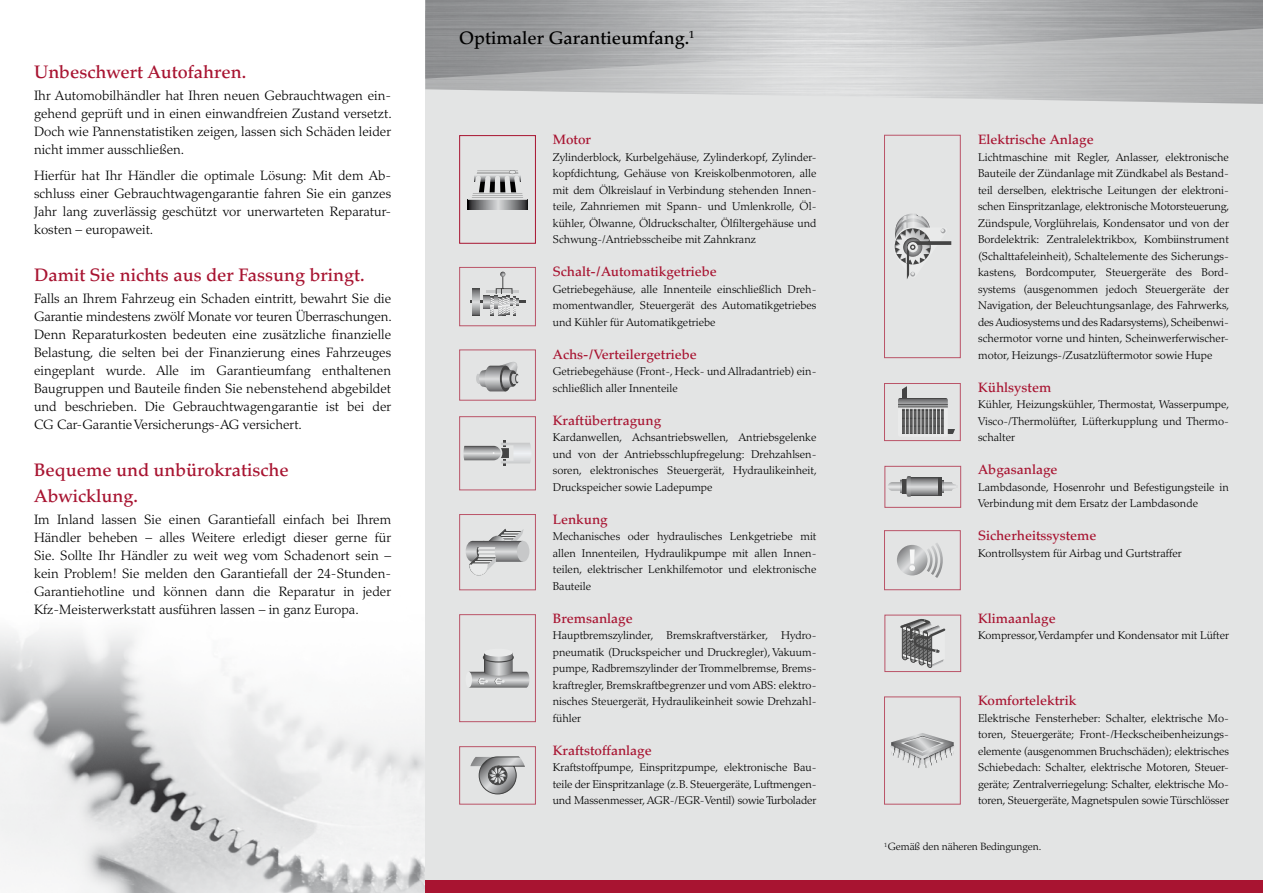
<style>
.page{position:relative;width:1263px;height:893px;background:#fff}
.page>*{position:absolute;margin:0;border:0;box-sizing:border-box;transform-origin:0 0}
.t1{font:500 18px/25.5px "Palatino";color:#a81431}
.t2{font:500 18px "Palatino";color:#000}
.t3{font:300 13.5px/18px "Palatino";color:#000;text-align:justify}
.t4{font:500 13.5px "Palatino";color:#a81431}
.t5{font:300 11.25px/16.5px "Palatino";color:#000;text-align:justify}
.t6{font:300 10.5px "Palatino";letter-spacing:-.01em;color:#000}
</style>
<div class="page">
<img style="left:0;top:631px;width:425px;height:262px">
<div style="left:425px;top:0;width:838px;height:888px;background:#e3e4e4"></div>
<svg style="left:894px;top:214px;width:57px;height:65px"></svg>
<hr style="left:470px;top:301px;width:55px;height:2px;background:#000">
<svg style="left:472px;top:272px;width:49px;height:44px"></svg>
<svg style="left:476px;top:362px;width:43px;height:29px"></svg>
<svg style="left:902px;top:386px;width:5px;height:12px"></svg>
<svg style="left:948px;top:429px;width:7px;height:4px"></svg>
<svg style="left:898px;top:398px;width:50px;height:36px"></svg>
<svg style="left:463px;top:440px;width:68px;height:26px"></svg>
<svg style="left:888px;top:476px;width:68px;height:21px"></svg>
<svg style="left:466px;top:529px;width:58px;height:46px"></svg>
<div style="left:517px;top:541px;width:12px;height:21px;background:#c7c8c9;border-radius:50%"></div>
<svg style="left:927px;top:543px;width:16px;height:35px"></svg>
<svg style="left:897px;top:545px;width:30px;height:30px"></svg>
<svg style="left:909px;top:549px;width:6px;height:22px"></svg>
<div style="left:466px;top:672px;width:6px;height:16px;background:#eceded;border-radius:50%"></div>
<div style="left:484px;top:649px;width:29px;height:8px;background:#eceded;border-radius:50%"></div>
<svg style="left:469px;top:653px;width:60px;height:35px"></svg>
<svg style="left:900px;top:619px;width:45px;height:49px"></svg>
<svg style="left:470px;top:757px;width:55px;height:37px"></svg>
<svg style="left:890px;top:733px;width:64px;height:35px"></svg>
<div style="left:425px;top:880px;width:838px;height:13px;background:#a81431"></div>
<svg style="left:468px;top:200px;width:59px;height:9px"></svg>
<svg style="left:468px;top:170px;width:59px;height:30px"></svg>
<div style="left:459px;top:135px;width:77px;height:109px;border:1px solid #a81431"></div>
<h1 class="t1" style="left:34px;top:59px;width:214px">Unbeschwert Autofahren.</h1>
<p class="t3" style="left:34px;top:86px;width:359px;text-align:left">Ihr Automobilhändler hat Ihren neuen Gebrauchtwagen ein&shy;gehend geprüft und in einen einwandfreien Zustand versetzt.<br>Doch wie Pannenstatistiken zeigen, lassen sich Schäden leider nicht immer ausschließen.</p>
<p class="t3" style="left:34px;top:167px;width:359px">Hierfür hat Ihr Händler die optimale Lösung: Mit dem Ab&shy;schluss einer Gebrauchtwagengarantie fahren Sie ein ganzes Jahr lang zuverlässig geschützt vor unerwarteten Reparatur&shy;kosten – europaweit.</p>
<h1 class="t1" style="left:34px;top:263px;width:332px">Damit Sie nichts aus der Fassung bringt.</h1>
<p class="t3" style="left:34px;top:290px;width:359px">Falls an Ihrem Fahrzeug ein Schaden eintritt, bewahrt Sie die Garantie mindestens zwölf Monate vor teuren Überraschungen.<br>Denn Reparaturkosten bedeuten eine zusätzliche finanzielle Belastung, die selten bei der Finanzierung eines Fahrzeuges eingeplant wurde. Alle im Garantieumfang enthaltenen Baugruppen und Bauteile finden Sie nebenstehend abgebildet und beschrieben. Die Gebrauchtwagengarantie ist bei der CG Car-Garantie Versicherungs-AG versichert.</p>
<h1 class="t1" style="left:34px;top:458px;width:256px">Bequeme und unbürokratische<br>Abwicklung.</h1>
<p class="t3" style="left:34px;top:511px;width:359px">Im Inland lassen Sie einen Garantiefall einfach bei Ihrem Händler beheben – alles Weitere erledigt dieser gerne für Sie. Sollte Ihr Händler zu weit weg vom Schadenort sein – kein Problem! Sie melden den Garantiefall der 24-Stunden-Garantiehotline und können dann die Reparatur in jeder Kfz-Meisterwerkstatt ausführen lassen – in ganz Europa.</p>
<h1 class="t2" style="left:459px;top:27px;width:237px">Optimaler Garantieumfang.<sup>1</sup></h1>
<p class="t4" style="left:553px;top:132px;width:40px">Motor</p>
<p class="t5" style="left:553px;top:149px;width:265px">Zylinderblock, Kurbelgehäuse, Zylinderkopf, Zylinder&shy;kopfdichtung, Gehäuse von Kreiskolbenmotoren, alle mit dem Ölkreislauf in Verbindung stehenden Innen&shy;teile, Zahnriemen mit Spann- und Umlenkrolle, Öl&shy;kühler, Ölwanne, Öldruckschalter, Ölfiltergehäuse und Schwung-/Antriebsscheibe mit Zahnkranz</p>
<p class="t4" style="left:553px;top:264px;width:166px">Schalt-/Automatikgetriebe</p>
<p class="t5" style="left:553px;top:281px;width:265px">Getriebegehäuse, alle Innenteile einschließlich Dreh&shy;momentwandler, Steuergerät des Automatikgetriebes und Kühler für Automatikgetriebe</p>
<p class="t4" style="left:553px;top:346px;width:146px">Achs-/Verteilergetriebe</p>
<p class="t5" style="left:553px;top:363px;width:265px">Getriebegehäuse (Front-, Heck- und Allradantrieb) ein&shy;schließlich aller Innenteile</p>
<p class="t4" style="left:553px;top:412px;width:110px">Kraftübertragung</p>
<p class="t5" style="left:553px;top:429px;width:266px">Kardanwellen, Achsantriebswellen, Antriebsgelenke und von der Antriebsschlupfregelung: Drehzahlsen&shy;soren, elektronisches Steuergerät, Hydraulikeinheit, Druckspeicher sowie Ladepumpe</p>
<p class="t4" style="left:553px;top:511px;width:56px">Lenkung</p>
<p class="t5" style="left:553px;top:528px;width:265px">Mechanisches oder hydraulisches Lenkgetriebe mit allen Innenteilen, Hydraulikpumpe mit allen Innen&shy;teilen, elektrischer Lenkhilfemotor und elektronische Bauteile</p>
<p class="t4" style="left:553px;top:610px;width:82px">Bremsanlage</p>
<p class="t5" style="left:553px;top:627px;width:265px;text-align:left">Hauptbremszylinder, Bremskraftverstärker, Hydro&shy;pneumatik (Druckspeicher und Druckregler), Vakuum&shy;pumpe, Radbremszylinder der Trommelbremse, Brems&shy;kraftregler, Bremskraftbegrenzer und vom ABS: elektro&shy;nisches Steuergerät, Hydraulikeinheit sowie Drehzahl&shy;fühler</p>
<p class="t4" style="left:553px;top:742px;width:100px">Kraftstoffanlage</p>
<p class="t5" style="left:553px;top:759px;width:265px">Kraftstoffpumpe, Einspritzpumpe, elektronische Bau&shy;teile der Einspritzanlage (z.B. Steuergeräte, Luftmengen&shy;und Massenmesser, AGR-/EGR-Ventil) sowie Turbolader</p>
<p class="t4" style="left:978px;top:132px;width:117px">Elektrische Anlage</p>
<p class="t5" style="left:978px;top:149px;width:253px">Lichtmaschine mit Regler, Anlasser, elektronische Bauteile der Zündanlage mit Zündkabel als Bestand&shy;teil derselben, elektrische Leitungen der elektroni&shy;schen Einspritzanlage, elektronische Motorsteuerung, Zündspule, Vorglührelais, Kondensator und von der Bordelektrik: Zentralelektrikbox, Kombiinstrument (Schalttafeleinheit), Schaltelemente des Sicherungs&shy;kastens, Bordcomputer, Steuergeräte des Bord&shy;systems (ausgenommen jedoch Steuergeräte der Navigation, der Beleuchtungsanlage, des Fahrwerks, des Audiosystems und des Radarsystems), Scheibenwi&shy;schermotor vorne und hinten, Scheinwerferwischer&shy;motor, Heizungs-/Zusatzlüftermotor sowie Hupe</p>
<p class="t4" style="left:978px;top:379px;width:75px">Kühlsystem</p>
<p class="t5" style="left:978px;top:396px;width:253px">Kühler, Heizungskühler, Thermostat, Wasserpumpe, Visco-/Thermolüfter, Lüfterkupplung und Thermo&shy;schalter</p>
<p class="t4" style="left:978px;top:462px;width:81px">Abgasanlage</p>
<p class="t5" style="left:978px;top:479px;width:252px">Lambdasonde, Hosenrohr und Befestigungsteile in<br>Verbindung mit dem Ersatz der Lambdasonde</p>
<p class="t4" style="left:978px;top:528px;width:120px">Sicherheitssysteme</p>
<p class="t5" style="left:978px;top:545px;width:205px">Kontrollsystem für Airbag und Gurtstraffer</p>
<p class="t4" style="left:978px;top:610px;width:79px">Klimaanlage</p>
<p class="t5" style="left:978px;top:627px;width:252px">Kompressor, Verdampfer und Kondensator mit Lüfter</p>
<p class="t4" style="left:978px;top:693px;width:100px">Komfortelektrik</p>
<p class="t5" style="left:978px;top:710px;width:252px">Elektrische Fensterheber: Schalter, elektrische Mo&shy;toren, Steuergeräte; Front-/Heckscheibenheizungs&shy;elemente (ausgenommen Bruchschäden); elektrisches Schiebedach: Schalter, elektrische Motoren, Steuer&shy;geräte; Zentralverriegelung: Schalter, elektrische Mo&shy;toren, Steuergeräte, Magnetspulen sowie Türschlösser</p>
<p class="t6" style="left:884px;top:841px;width:159px"><sup>1</sup>Gemäß den näheren Bedingungen.</p>
</div>
